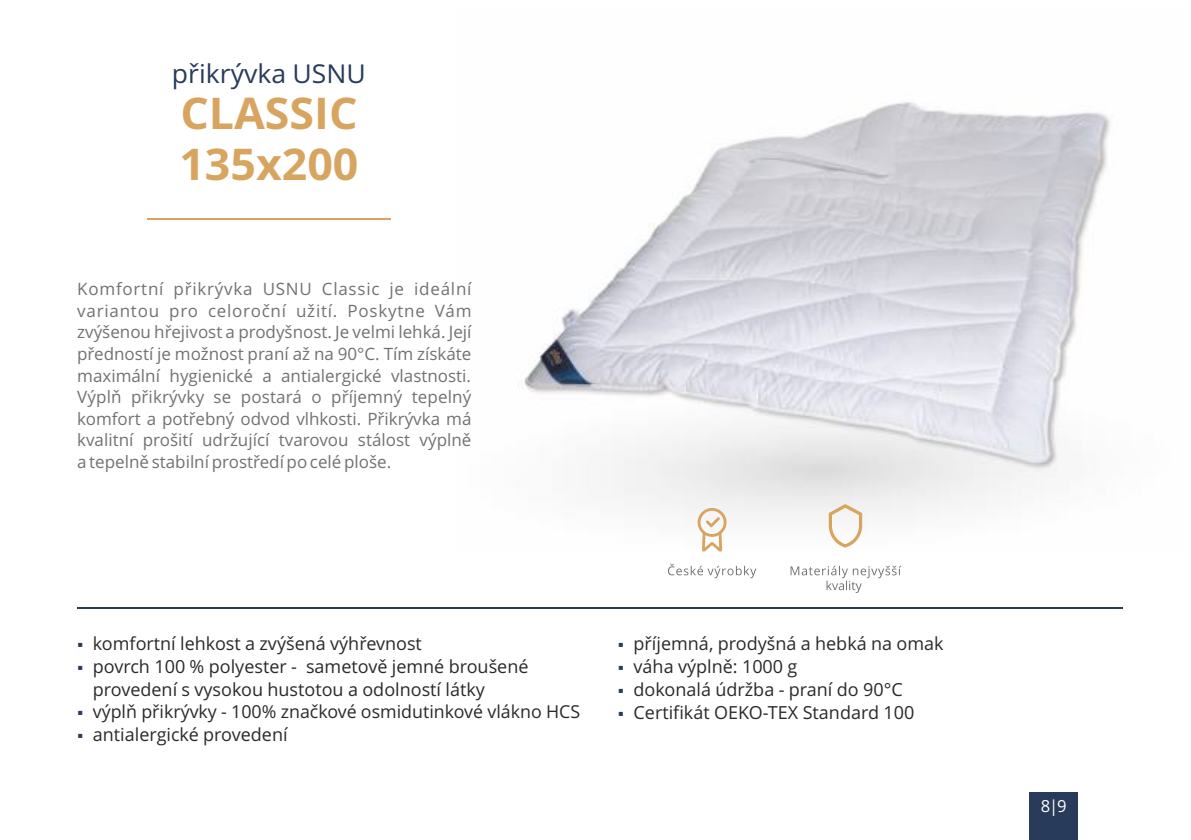
<style>
.page{position:relative;width:1191px;height:840px;background:#fff}
.page>*{position:absolute;margin:0;border:0;box-sizing:border-box;transform-origin:0 0}
.t1{font:700 43.6px/50.6px "Open Sans";color:#d7a560}
.t2{font:26px "Open Sans";color:#283b5a}
.t3{font:18px/22.8px "Open Sans";color:#2b2a29}
.t4{font:17.8px "Open Sans";color:#2b2a29}
.t5{font:17px/21.6px "Open Sans";color:#727271;text-align:justify}
.t6{font:16.6px "Open Sans";color:#fefefe}
.s1{color:#283b5a}
</style>
<div class="page">
<img style="left:518px;top:102px;width:592px;height:450px">
<hr style="left:147px;top:218px;width:244px;height:2px;background:#d7a560">
<hr style="left:77px;top:606px;width:1045px;height:2px;background:#283b5a">
<div style="left:1029px;top:792px;width:49px;height:47px;background:#283b5a"></div>
<svg style="left:790px;top:565px;width:111px;height:27px"></svg>
<svg style="left:828px;top:504px;width:34px;height:43px"></svg>
<svg style="left:668px;top:563px;width:88px;height:15px"></svg>
<svg style="left:697px;top:507px;width:29px;height:44px"></svg>
<h2 class="t2" style="left:172px;top:63px;width:195px">přikrývka USNU</h2>
<h1 class="t1" style="left:179px;top:92px;width:180px">CLASSIC<br>135x200</h1>
<p class="t5" style="left:77px;top:280px;width:396px">Komfortní přikrývka USNU Classic je ideální variantou pro celoroční užití. Poskytne Vám zvýšenou hřejivost a prodyšnost. Je velmi lehká. Její předností je možnost praní až na 90°C. Tím získáte maximální hygienické a antialergické vlastnosti.<br>Výplň přikrývky se postará o příjemný tepelný komfort a potřebný odvod vlhkosti. Přikrývka má kvalitní prošití udržující tvarovou stálost výplně a tepelně stabilní prostředí po celé ploše.</p>
<p class="t3" style="left:77px;top:633px;width:346px"><span class="s1">▪</span> komfortní lehkost a zvýšená výhřevnost</p>
<p class="t3" style="left:93px;top:656px;width:437px;text-indent:-16px"><span class="s1">▪</span> povrch 100 % polyester - sametově jemné broušené provedení s vysokou hustotou a odolností látky</p>
<p class="t4" style="left:77px;top:704px;width:504px"><span class="s1">▪</span> výplň přikrývky - 100% značkové osmidutinkové vlákno HCS</p>
<p class="t3" style="left:77px;top:724px;width:212px"><span class="s1">▪</span> antialergické provedení</p>
<p class="t3" style="left:618px;top:633px;width:327px"><span class="s1">▪</span> příjemná, prodyšná a hebká na omak</p>
<p class="t3" style="left:618px;top:656px;width:181px"><span class="s1">▪</span> váha výplně: 1000 g</p>
<p class="t3" style="left:618px;top:679px;width:286px"><span class="s1">▪</span> dokonalá údržba - praní do 90°C</p>
<p class="t3" style="left:618px;top:702px;width:298px"><span class="s1">▪</span> Certifikát OEKO-TEX Standard 100</p>
<p class="t6" style="left:1041px;top:798px;width:27px">8|9</p>
</div>
